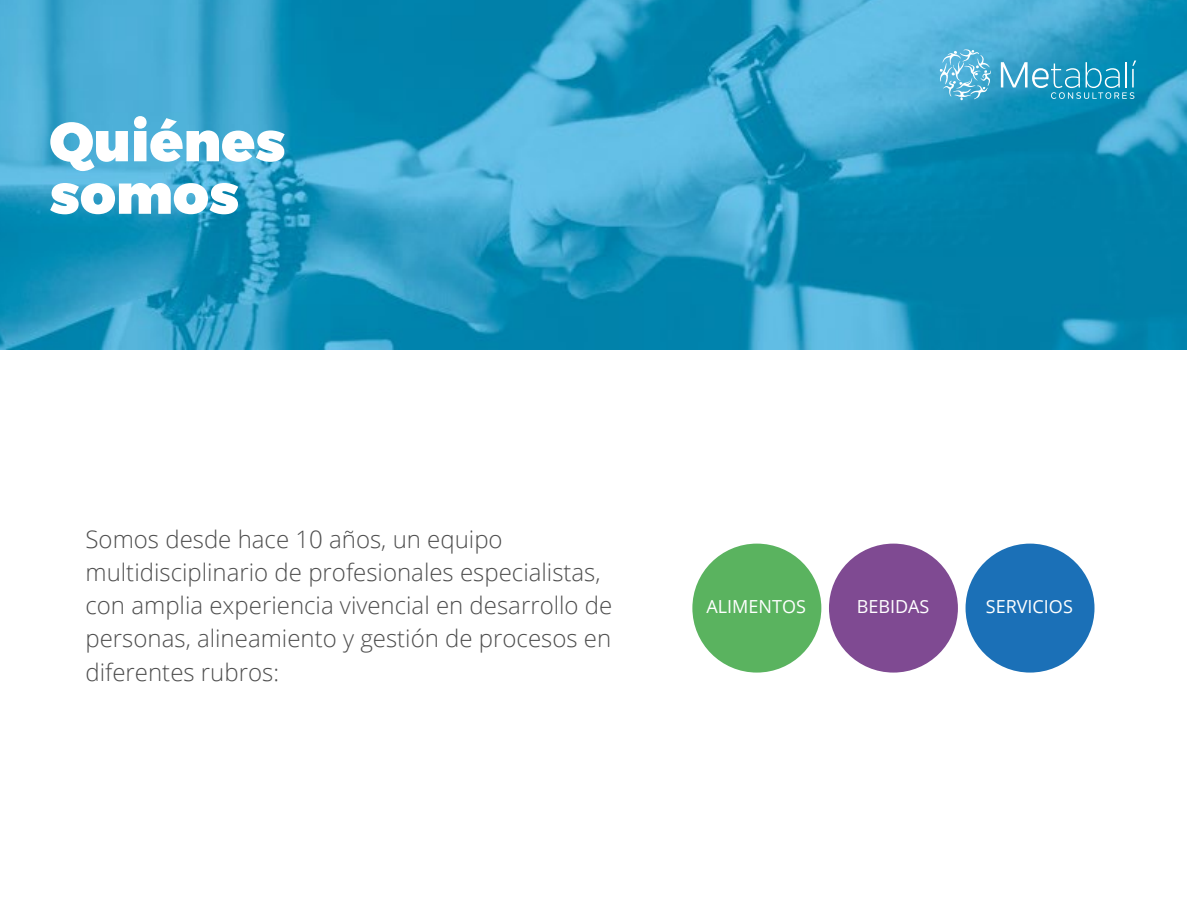
<style>
.page{position:relative;width:1187px;height:919px;background:#fff}
.page>*{position:absolute;margin:0;border:0;box-sizing:border-box;transform-origin:0 0}
.t1{font:900 55.35px/52.5px "Montserrat";color:#fff}
.t2{font:300 24px/33px "Open Sans";color:#4e4e4e}
.t3{font:18px "Open Sans";color:#fff}
</style>
<div class="page">
<img style="left:0;top:0;width:1186px;height:350px">
<svg style="left:939px;top:49px;width:52px;height:51px;background:#6dbddd"></svg>
<svg style="left:1000px;top:60px;width:136px;height:39px;background:#3ca4c6"></svg>
<div style="left:692px;top:543px;width:129px;height:129px;background:#5ab35f;border-radius:50%"></div>
<div style="left:828px;top:543px;width:129px;height:129px;background:#7f4a92;border-radius:50%"></div>
<div style="left:965px;top:543px;width:129px;height:129px;background:#1b70b7;border-radius:50%"></div>
<h1 class="t1" style="left:49px;top:117px;width:238px">Quiénes somos</h1>
<p class="t2" style="left:85px;top:522px;width:528px">Somos desde hace 10 años, un equipo multidisciplinario de profesionales especialistas, con amplia experiencia vivencial en desarrollo de personas, alineamiento y gestión de procesos en diferentes rubros:</p>
<p class="t3" style="left:706px;top:594px;width:101px">ALIMENTOS</p>
<p class="t3" style="left:856px;top:594px;width:74px">BEBIDAS</p>
<p class="t3" style="left:985px;top:594px;width:89px">SERVICIOS</p>
</div>
